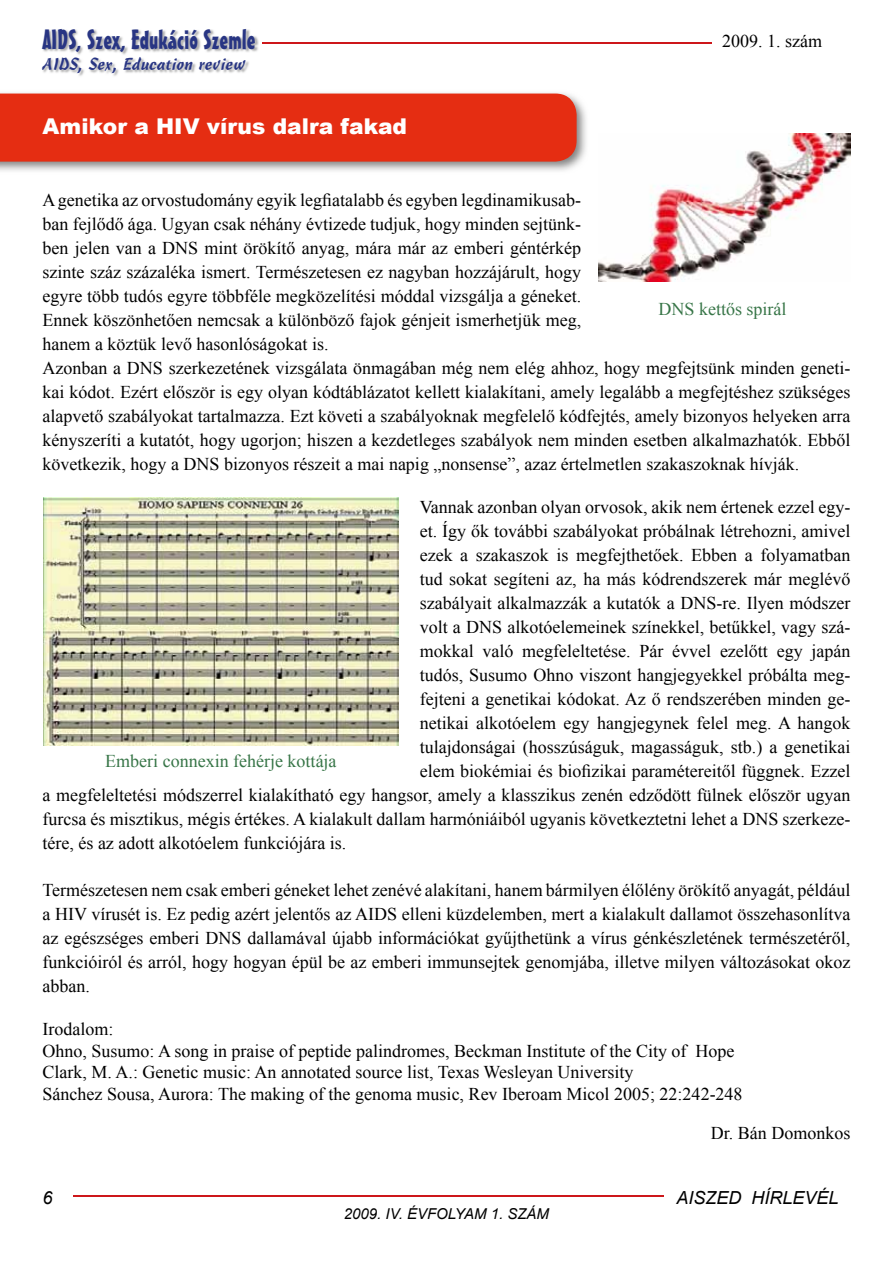
<style>
.page{position:relative;width:893px;height:1263px;background:#fff}
.page>*{position:absolute;margin:0;border:0;box-sizing:border-box;transform-origin:0 0}
.t1{font:27px "PFL Mister Earl";color:#283583}
.t2{font:900 21.75px "Arial";color:#fff}
.t3{font:19.5px "Cascade Light HU Normal";color:#283583}
.t4{font:18px/24px "Times New Roman";color:#000}
.t5{font:18px "Times New Roman";color:#377547}
.t6{font:italic 18px "Arial";color:#000}
.t7{font:italic 15px "Arial";color:#000}
</style>
<div class="page">
<hr style="left:263px;top:42px;width:449px;height:1px;background:#cd171a">
<img style="left:43px;top:30px;width:215px;height:46px">
<hr style="left:73px;top:1196px;width:590px;height:1px;background:#cd171a">
<img style="left:0;top:93px;width:586px;height:78px">
<div style="left:0;top:94px;width:577px;height:68px;background:#e52d12"></div>
<img style="left:43px;top:498px;width:355px;height:247px">
<img style="left:598px;top:133px;width:252px;height:149px">
<h1 class="t1" style="left:43px;top:23px;width:215px">AIDS, Szex, Edukáció Szemle</h1>
<p class="t3" style="left:43px;top:51px;width:204px">AIDS, Sex, Education review</p>
<p class="t2" style="left:43px;top:111px;width:366px">Amikor a HIV vírus dalra fakad</p>
<p class="t4" style="left:722px;top:28px;width:101px">2009. 1. szám</p>
<p class="t4" style="left:43px;top:187px;width:809px">A genetika az orvostudomány egyik legfiatalabb és egyben legdinamikusab-<br>ban fejlődő ága. Ugyan csak néhány évtizede tudjuk, hogy minden sejtünk-<br>ben jelen van a DNS mint örökítő anyag, mára már az emberi géntérkép<br>szinte száz százaléka ismert. Természetesen ez nagyban hozzájárult, hogy<br>egyre több tudós egyre többféle megközelítési móddal vizsgálja a géneket.<br>Ennek köszönhetően nemcsak a különböző fajok génjeit ismerhetjük meg,<br>hanem a köztük levő hasonlóságokat is.<br>Azonban a DNS szerkezetének vizsgálata önmagában még nem elég ahhoz, hogy megfejtsünk minden geneti&shy;kai kódot. Ezért először is egy olyan kódtáblázatot kellett kialakítani, amely legalább a megfejtéshez szükséges alapvető szabályokat tartalmazza. Ezt követi a szabályoknak megfelelő kódfejtés, amely bizonyos helyeken arra kényszeríti a kutatót, hogy ugorjon; hiszen a kezdetleges szabályok nem minden esetben alkalmazhatók. Ebből következik, hogy a DNS bizonyos részeit a mai napig „nonsense”, azaz értelmetlen szakaszoknak hívják.</p>
<p class="t4" style="left:420px;top:495px;width:432px">Vannak azonban olyan orvosok, akik nem értenek ezzel egy-</p>
<p class="t4" style="left:420px;top:519px;width:432px">et. Így ők további szabályokat próbálnak létrehozni, amivel</p>
<p class="t4" style="left:420px;top:543px;width:432px">ezek a szakaszok is megfejthetőek. Ebben a folyamatban</p>
<p class="t4" style="left:420px;top:567px;width:432px">tud sokat segíteni az, ha más kódrendszerek már meglévő</p>
<p class="t4" style="left:420px;top:591px;width:432px">szabályait alkalmazzák a kutatók a DNS-re. Ilyen módszer</p>
<p class="t4" style="left:420px;top:615px;width:432px">volt a DNS alkotóelemeinek színekkel, betűkkel, vagy szá-</p>
<p class="t4" style="left:420px;top:639px;width:432px">mokkal való megfeleltetése. Pár évvel ezelőtt egy japán</p>
<p class="t4" style="left:420px;top:663px;width:432px">tudós, Susumo Ohno viszont hangjegyekkel próbálta meg-</p>
<p class="t4" style="left:420px;top:687px;width:432px">fejteni a genetikai kódokat. Az ő rendszerében minden ge-</p>
<p class="t4" style="left:420px;top:711px;width:432px">netikai alkotóelem egy hangjegynek felel meg. A hangok</p>
<p class="t4" style="left:420px;top:735px;width:432px">tulajdonságai (hosszúságuk, magasságuk, stb.) a genetikai</p>
<p class="t4" style="left:420px;top:759px;width:432px">elem biokémiai és biofizikai paramétereitől függnek. Ezzel</p>
<p class="t4" style="left:43px;top:783px;width:809px">a megfeleltetési módszerrel kialakítható egy hangsor, amely a klasszikus zenén edződött fülnek először ugyan</p>
<p class="t4" style="left:43px;top:807px;width:809px">furcsa és misztikus, mégis értékes. A kialakult dallam harmóniáiból ugyanis következtetni lehet a DNS szerkeze-</p>
<p class="t4" style="left:43px;top:831px;width:305px">tére, és az adott alkotóelem funkciójára is.</p>
<p class="t4" style="left:43px;top:877px;width:809px;text-align:justify">Természetesen nem csak emberi géneket lehet zenévé alakítani, hanem bármilyen élőlény örökítő anyagát, például a HIV vírusét is. Ez pedig azért jelentős az AIDS elleni küzdelemben, mert a kialakult dallamot összehasonlítva az egészséges emberi DNS dallamával újabb információkat gyűjthetünk a vírus génkészletének természetéről, funkcióiról és arról, hogy hogyan épül be az emberi immunsejtek genomjába, illetve milyen változásokat okoz abban.</p>
<p class="t4" style="left:43px;top:1018px;width:702px;line-height:21.6px">Irodalom:<br>Ohno, Susumo: A song in praise of peptide palindromes, Beckman Institute of the City of Hope Clark, M. A.: Genetic music: An annotated source list, Texas Wesleyan University<br>Sánchez Sousa, Aurora: The making of the genoma music, Rev Iberoam Micol 2005; 22:242-248</p>
<p class="t4" style="left:711px;top:1120px;width:141px">Dr. Bán Domonkos</p>
<p class="t5" style="left:658px;top:297px;width:129px">DNS kettős spirál</p>
<p class="t5" style="left:105px;top:748px;width:233px">Emberi connexin fehérje kottája</p>
<p class="t6" style="left:43px;top:1186px;width:12px">6</p>
<p class="t6" style="left:677px;top:1186px;width:164px">AISZED HÍRLEVÉL</p>
<p class="t7" style="left:344px;top:1204px;width:207px">2009. IV. ÉVFOLYAM 1. SZÁM</p>
</div>
